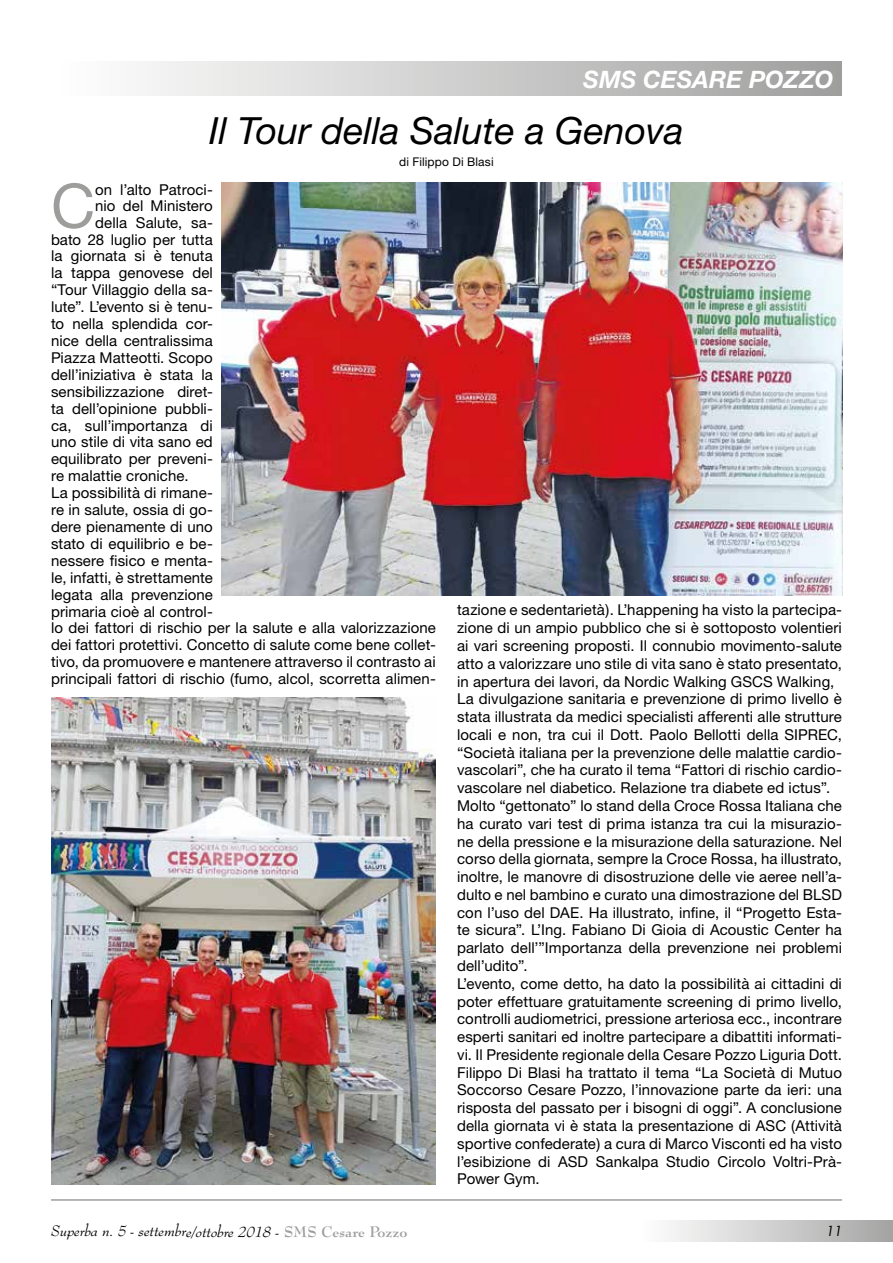
<style>
.page{position:relative;width:893px;height:1263px;background:#fff}
.page>*{position:absolute;margin:0;border:0;box-sizing:border-box;transform-origin:0 0}
.t1{font:61.2px "Helvetica Neue";color:#9d9d9c}
.t2{font:italic 37.5px "Helvetica Neue";color:#000}
.t3{font:italic 700 24px "Helvetica Neue";letter-spacing:.005em;color:#fff}
.t4{font:15px/17.9px "Helvetica Neue";letter-spacing:.005em;color:#000}
.t5{font:italic 15px "Bernhard Modern BT";color:#000}
.t6{font:italic 13.5px "Futura";color:#000}
.t7{font:12px "Helvetica Neue";letter-spacing:.015em;color:#000}
.s1{font-weight:700;font-style:normal;color:#9d9d9c}
</style>
<div class="page">
<div style="left:638px;top:1220px;width:255px;height:22px;background:linear-gradient(to right,#fff,#a5a5a4)"></div>
<div style="left:51px;top:61px;width:791px;height:34px;background:linear-gradient(to right,#fff,#9f9f9f)"></div>
<hr style="left:51px;top:1199px;width:791px;height:2px;background:#9d9d9c">
<img style="left:221px;top:183px;width:621px;height:412px">
<img style="left:51px;top:698px;width:385px;height:486px">
<h3 class="t3" style="left:583px;top:64px;width:252px">SMS CESARE POZZO</h3>
<h2 class="t2" style="left:209px;top:108px;width:476px">Il Tour della Salute a Genova</h2>
<p class="t7" style="left:399px;top:155px;width:96px">di Filippo Di Blasi</p>
<h1 class="t1" style="left:51px;top:169px;width:46px">C</h1>
<p class="t4" style="left:95px;top:180px;width:119px">on l’alto Patroci-</p>
<p class="t4" style="left:95px;top:197px;width:119px">nio del Ministero</p>
<p class="t4" style="left:95px;top:213px;width:119px">della Salute, sa-</p>
<p class="t4" style="left:51px;top:230px;width:163px">bato 28 luglio per tutta</p>
<p class="t4" style="left:51px;top:247px;width:163px">la giornata si è tenuta</p>
<p class="t4" style="left:51px;top:264px;width:163px">la tappa genovese del</p>
<p class="t4" style="left:51px;top:281px;width:163px">“Tour Villaggio della sa-</p>
<p class="t4" style="left:51px;top:298px;width:163px">lute”. L’evento si è tenu-</p>
<p class="t4" style="left:51px;top:315px;width:163px">to nella splendida cor-</p>
<p class="t4" style="left:51px;top:332px;width:163px">nice della centralissima</p>
<p class="t4" style="left:51px;top:348px;width:163px">Piazza Matteotti. Scopo</p>
<p class="t4" style="left:51px;top:365px;width:163px">dell’iniziativa è stata la</p>
<p class="t4" style="left:51px;top:382px;width:163px">sensibilizzazione diret-</p>
<p class="t4" style="left:51px;top:399px;width:163px">ta dell’opinione pubbli-</p>
<p class="t4" style="left:51px;top:416px;width:163px">ca, sull’importanza di</p>
<p class="t4" style="left:51px;top:433px;width:163px">uno stile di vita sano ed</p>
<p class="t4" style="left:51px;top:450px;width:163px">equilibrato per preveni-</p>
<p class="t4" style="left:51px;top:467px;width:139px">re malattie croniche.</p>
<p class="t4" style="left:51px;top:484px;width:163px">La possibilità di rimane-</p>
<p class="t4" style="left:51px;top:501px;width:163px">re in salute, ossia di go-</p>
<p class="t4" style="left:51px;top:517px;width:163px">dere pienamente di uno</p>
<p class="t4" style="left:51px;top:534px;width:163px">stato di equilibrio e be-</p>
<p class="t4" style="left:51px;top:551px;width:163px">nessere fisico e menta-</p>
<p class="t4" style="left:51px;top:568px;width:163px">le, infatti, è strettamente</p>
<p class="t4" style="left:51px;top:585px;width:163px">legata alla prevenzione</p>
<p class="t4" style="left:51px;top:602px;width:163px">primaria cioè al control-</p>
<p class="t4" style="left:51px;top:619px;width:386px">lo dei fattori di rischio per la salute e alla valorizzazione</p>
<p class="t4" style="left:51px;top:636px;width:386px">dei fattori protettivi. Concetto di salute come bene collet-</p>
<p class="t4" style="left:51px;top:653px;width:386px">tivo, da promuovere e mantenere attraverso il contrasto ai</p>
<p class="t4" style="left:51px;top:670px;width:386px">principali fattori di rischio (fumo, alcol, scorretta alimen-</p>
<p class="t4" style="left:457px;top:601px;width:386px">tazione e sedentarietà). L’happening ha visto la partecipa&shy;zione di un ampio pubblico che si è sottoposto volentieri ai vari screening proposti. Il connubio movimento-salute atto a valorizzare uno stile di vita sano è stato presentato, in apertura dei lavori, da Nordic Walking GSCS Walking, La divulgazione sanitaria e prevenzione di primo livello è stata illustrata da medici specialisti afferenti alle strutture locali e non, tra cui il Dott. Paolo Bellotti della SIPREC, “Società italiana per la prevenzione delle malattie cardio&shy;vascolari”, che ha curato il tema “Fattori di rischio cardio&shy;vascolare nel diabetico. Relazione tra diabete ed ictus”.<br>Molto “gettonato” lo stand della Croce Rossa Italiana che ha curato vari test di prima istanza tra cui la misurazio&shy;ne della pressione e la misurazione della saturazione. Nel corso della giornata, sempre la Croce Rossa, ha illustrato, inoltre, le manovre di disostruzione delle vie aeree nell’a&shy;dulto e nel bambino e curato una dimostrazione del BLSD con l’uso del DAE. Ha illustrato, infine, il “Progetto Esta&shy;te sicura”. L’Ing. Fabiano Di Gioia di Acoustic Center ha parlato dell’”Importanza della prevenzione nei problemi dell’udito”.<br>L’evento, come detto, ha dato la possibilità ai cittadini di poter effettuare gratuitamente screening di primo livello, controlli audiometrici, pressione arteriosa ecc., incontrare esperti sanitari ed inoltre partecipare a dibattiti informati&shy;vi. Il Presidente regionale della Cesare Pozzo Liguria Dott.<br>Filippo Di Blasi ha trattato il tema “La Società di Mutuo Soccorso Cesare Pozzo, l’innovazione parte da ieri: una risposta del passato per i bisogni di oggi”. A conclusione della giornata vi è stata la presentazione di ASC (Attività sportive confederate) a cura di Marco Visconti ed ha visto l’esibizione di ASD Sankalpa Studio Circolo Voltri-Prà-Power Gym.</p>
<p class="t5" style="left:51px;top:1221px;width:358px">Superba n. 5 - settembre/ottobre 2018 - <span class="s1">SMS Cesare Pozzo</span></p>
<p class="t6" style="left:825px;top:1223px;width:18px">11</p>
</div>
